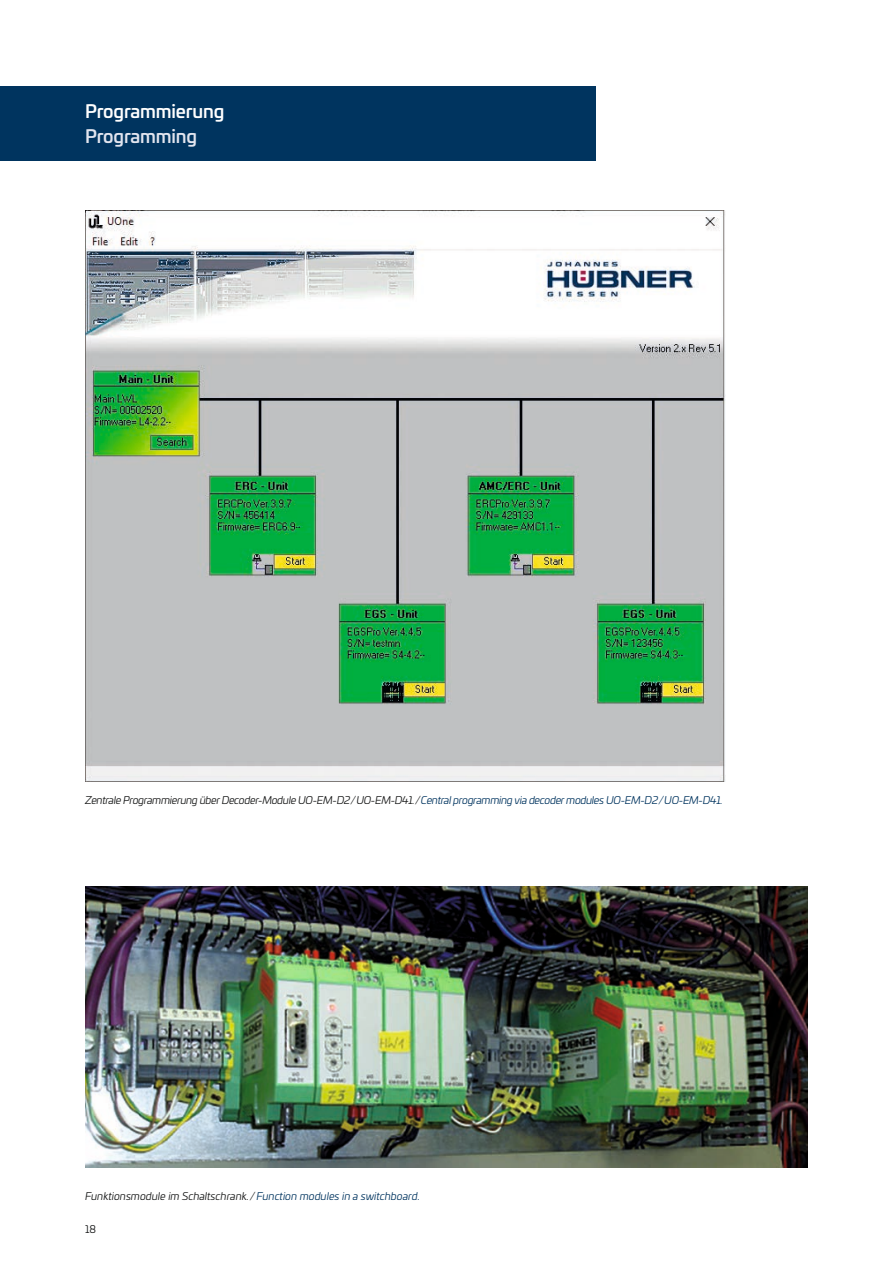
<style>
.page{position:relative;width:893px;height:1263px;background:#fff}
.page>*{position:absolute;margin:0;border:0;box-sizing:border-box;transform-origin:0 0}
.t1{font:500 18px "Univia Pro";letter-spacing:-.01em;color:#fff}
.t2{font:500 18px "Univia Pro";letter-spacing:-.01em;color:#e2e5ef}
.t3{font:italic 10.5px "Univia Pro";letter-spacing:-.03em;color:#151616}
.t4{font:italic 10.5px "Univia Pro";color:#151616}
.t5{font:10.5px "Univia Pro";color:#151616}
.s1{color:#00345f}
</style>
<div class="page">
<div style="left:0;top:86px;width:595px;height:75px;background:#00345f"></div>
<img style="left:85px;top:887px;width:723px;height:280px">
<img style="left:85px;top:210px;width:640px;height:571px">
<h1 class="t1" style="left:85px;top:98px;width:141px">Programmierung</h1>
<h1 class="t2" style="left:85px;top:122px;width:114px">Programming</h1>
<p class="t3" style="left:85px;top:793px;width:639px">Zentrale Programmierung über Decoder-Module UO-EM-D2/UO-EM-D41./<span class="s1">Central programming via decoder modules UO-EM-D2/UO-EM-D41.</span></p>
<p class="t4" style="left:85px;top:1189px;width:336px">Funktionsmodule im Schaltschrank. /<span class="s1">Function modules in a switchboard.</span></p>
<p class="t5" style="left:85px;top:1221px;width:13px">18</p>
</div>
